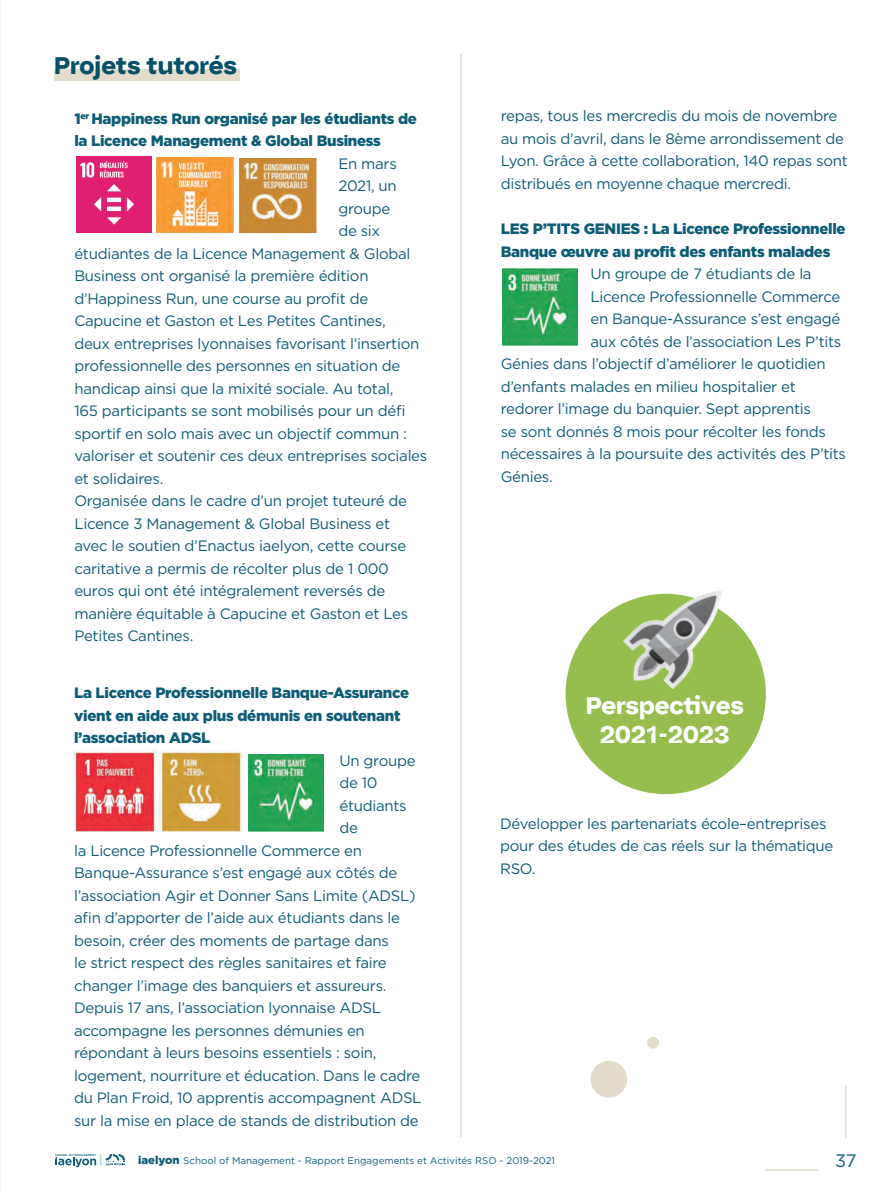
<style>
.page{position:relative;width:893px;height:1191px;background:#fff}
.page>*{position:absolute;margin:0;border:0;box-sizing:border-box;transform-origin:0 0}
.t1{font:700 24px/28.5px "Bauziet Norm Extra";color:#fff;text-align:center}
.t2{font:700 24px "Bauziet Norm Extra";color:#085068}
.t3{font:18px "Gotham";color:#0f5c77}
.t4{font:15px/22.5px "Gotham";letter-spacing:-.02em;color:#0f5c77}
.t5{font:900 15px/22.5px "Gotham";letter-spacing:-.02em;color:#0f5c77}
.t6{font:9.75px "Gotham";color:#0f5c77}
.t7{font:700 2.55px "Gotham S Sm";letter-spacing:.04em;color:#0f5c77}
.s1{font-weight:900;font-size:11.25px}
</style>
<div class="page">
<hr style="left:765px;top:1169px;width:53px;height:1px;background:#e3dccd">
<hr style="left:845px;top:1085px;width:1px;height:52px;background:#e3dccd">
<svg style="left:55px;top:1154px;width:70px;height:13px"></svg>
<div style="left:54px;top:69px;width:185px;height:12px;background:#e3dccd"></div>
<hr style="left:460px;top:54px;width:2px;height:1083px;background:#e3dccd">
<img style="left:248px;top:754px;width:75px;height:78px">
<img style="left:239px;top:158px;width:77px;height:75px">
<img style="left:157px;top:157px;width:76px;height:76px">
<img style="left:76px;top:157px;width:75px;height:75px">
<img style="left:73px;top:749px;width:169px;height:83px">
<img style="left:502px;top:269px;width:75px;height:77px">
<div style="left:566px;top:594px;width:200px;height:200px;background:#96be4e;border-radius:50%"></div>
<img style="left:592px;top:591px;width:172px;height:132px">
<svg style="left:590px;top:1061px;width:38px;height:37px"></svg>
<svg style="left:647px;top:1037px;width:12px;height:12px"></svg>
<h1 class="t2" style="left:54px;top:49px;width:184px">Projets tutorés</h1>
<p class="t5" style="left:74px;top:107px;width:344px">1<sup>er</sup> Happiness Run organisé par les étudiants de la Licence Management &amp; Global Business</p>
<p class="t4" style="left:338px;top:152px;width:60px">En mars</p>
<p class="t4" style="left:338px;top:174px;width:60px">2021, un</p>
<p class="t4" style="left:338px;top:197px;width:53px">groupe</p>
<p class="t4" style="left:338px;top:219px;width:43px">de six</p>
<p class="t4" style="left:74px;top:242px;width:338px">étudiantes de la Licence Management &amp; Global</p>
<p class="t4" style="left:74px;top:264px;width:296px">Business ont organisé la première édition</p>
<p class="t4" style="left:74px;top:287px;width:295px">d’Happiness Run, une course au profit de</p>
<p class="t4" style="left:74px;top:309px;width:313px">Capucine et Gaston et Les Petites Cantines,</p>
<p class="t4" style="left:74px;top:332px;width:346px">deux entreprises lyonnaises favorisant l’insertion</p>
<p class="t4" style="left:74px;top:354px;width:327px">professionnelle des personnes en situation de</p>
<p class="t4" style="left:74px;top:377px;width:320px">handicap ainsi que la mixité sociale. Au total,</p>
<p class="t4" style="left:74px;top:399px;width:333px">165 participants se sont mobilisés pour un défi</p>
<p class="t4" style="left:74px;top:422px;width:334px">sportif en solo mais avec un objectif commun :</p>
<p class="t4" style="left:74px;top:444px;width:354px">valoriser et soutenir ces deux entreprises sociales</p>
<p class="t4" style="left:74px;top:467px;width:90px">et solidaires.</p>
<p class="t4" style="left:74px;top:489px;width:334px">Organisée dans le cadre d’un projet tuteuré de</p>
<p class="t4" style="left:74px;top:512px;width:317px">Licence 3 Management &amp; Global Business et</p>
<p class="t4" style="left:74px;top:534px;width:333px">avec le soutien d’Enactus iaelyon, cette course</p>
<p class="t4" style="left:74px;top:557px;width:316px">caritative a permis de récolter plus de 1 000</p>
<p class="t4" style="left:74px;top:579px;width:312px">euros qui ont été intégralement reversés de</p>
<p class="t4" style="left:74px;top:602px;width:335px">manière équitable à Capucine et Gaston et Les</p>
<p class="t4" style="left:74px;top:624px;width:120px">Petites Cantines.</p>
<p class="t5" style="left:74px;top:681px;width:337px">La Licence Professionnelle Banque-Assurance vient en aide aux plus démunis en soutenant l’association ADSL</p>
<p class="t4" style="left:339px;top:749px;width:78px">Un groupe</p>
<p class="t4" style="left:339px;top:771px;width:40px">de 10</p>
<p class="t4" style="left:339px;top:794px;width:69px">étudiants</p>
<p class="t4" style="left:339px;top:816px;width:20px">de</p>
<p class="t4" style="left:74px;top:839px;width:289px">la Licence Professionnelle Commerce en</p>
<p class="t4" style="left:74px;top:861px;width:325px">Banque-Assurance s’est engagé aux côtés de</p>
<p class="t4" style="left:74px;top:884px;width:343px">l’association Agir et Donner Sans Limite (ADSL)</p>
<p class="t4" style="left:74px;top:906px;width:327px">afin d’apporter de l’aide aux étudiants dans le</p>
<p class="t4" style="left:74px;top:929px;width:316px">besoin, créer des moments de partage dans</p>
<p class="t4" style="left:74px;top:951px;width:314px">le strict respect des règles sanitaires et faire</p>
<p class="t4" style="left:74px;top:974px;width:314px">changer l’image des banquiers et assureurs.</p>
<p class="t4" style="left:74px;top:996px;width:308px">Depuis 17 ans, l’association lyonnaise ADSL</p>
<p class="t4" style="left:74px;top:1019px;width:292px">accompagne les personnes démunies en</p>
<p class="t4" style="left:74px;top:1041px;width:304px">répondant à leurs besoins essentiels : soin,</p>
<p class="t4" style="left:74px;top:1064px;width:348px">logement, nourriture et éducation. Dans le cadre</p>
<p class="t4" style="left:74px;top:1086px;width:349px">du Plan Froid, 10 apprentis accompagnent ADSL</p>
<p class="t4" style="left:74px;top:1109px;width:346px">sur la mise en place de stands de distribution de</p>
<p class="t4" style="left:501px;top:105px;width:349px">repas, tous les mercredis du mois de novembre au mois d’avril, dans le 8ème arrondissement de Lyon. Grâce à cette collaboration, 140 repas sont distribués en moyenne chaque mercredi.</p>
<p class="t5" style="left:501px;top:217px;width:346px">LES P’TITS GENIES : La Licence Professionnelle<br>Banque œuvre au profit des enfants malades</p>
<p class="t4" style="left:590px;top:262px;width:223px">Un groupe de 7 étudiants de la</p>
<p class="t4" style="left:590px;top:285px;width:251px">Licence Professionnelle Commerce</p>
<p class="t4" style="left:590px;top:307px;width:251px">en Banque-Assurance s’est engagé</p>
<p class="t4" style="left:590px;top:330px;width:252px">aux côtés de l’association Les P’tits</p>
<p class="t4" style="left:501px;top:352px;width:326px">Génies dans l’objectif d’améliorer le quotidien</p>
<p class="t4" style="left:501px;top:375px;width:297px">d’enfants malades en milieu hospitalier et</p>
<p class="t4" style="left:501px;top:397px;width:312px">redorer l’image du banquier. Sept apprentis</p>
<p class="t4" style="left:501px;top:420px;width:327px">se sont donnés 8 mois pour récolter les fonds</p>
<p class="t4" style="left:501px;top:442px;width:347px">nécessaires à la poursuite des activités des P’tits</p>
<p class="t4" style="left:501px;top:465px;width:54px">Génies.</p>
<h1 class="t1" style="left:586px;top:690px;width:159px">Perspectives<br>2021-2023</h1>
<p class="t4" style="left:500px;top:812px;width:335px">Développer les partenariats école–entreprises pour des études de cas réels sur la thématique<br>RSO.</p>
<p class="t7" style="left:55px;top:1153px;width:43px">SCHOOL OF MANAGEMENT</p>
<p class="t6" style="left:138px;top:1154px;width:418px"><span class="s1">iaelyon</span> School of Management - Rapport Engagements et Activités RSO - 2019-2021</p>
<p class="t3" style="left:835px;top:1149px;width:23px">37</p>
</div>
